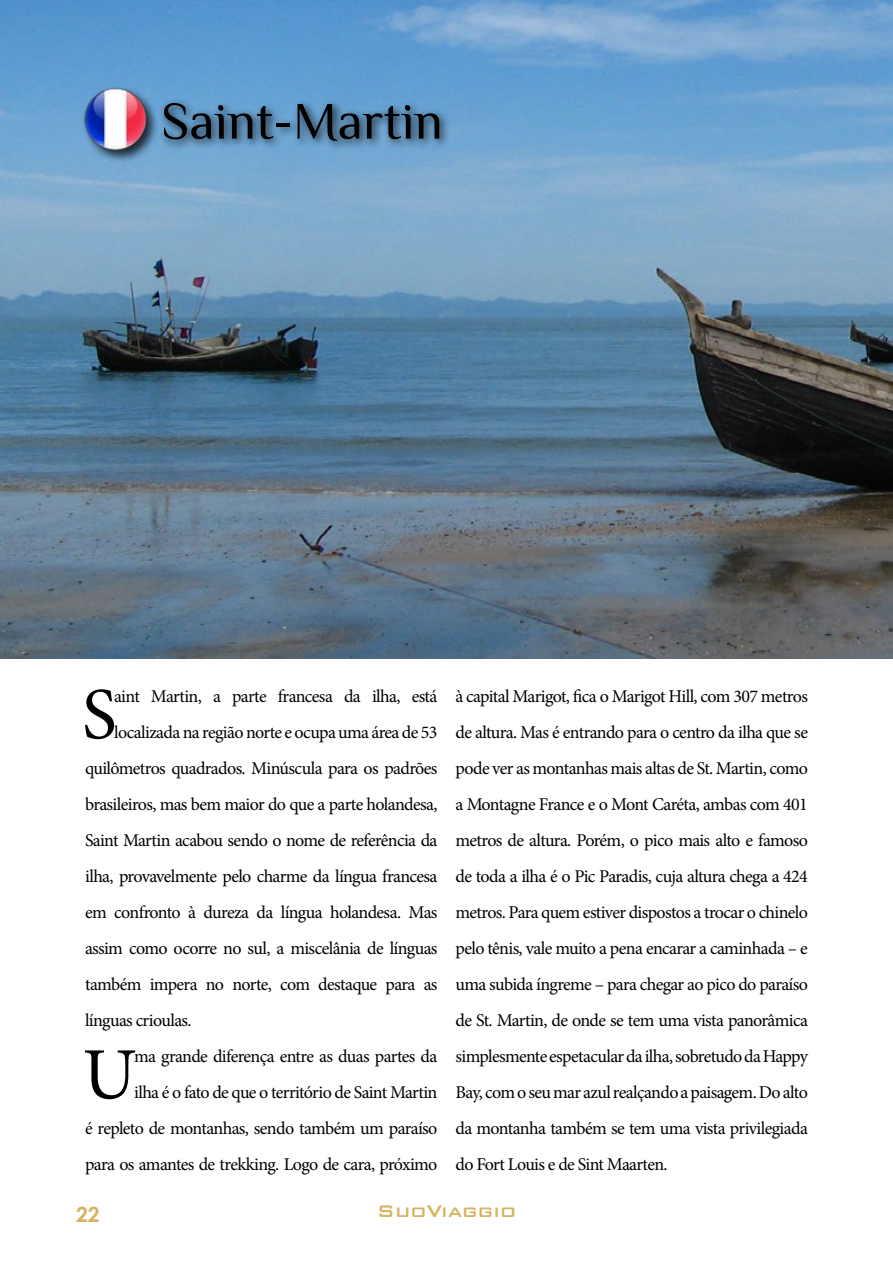
<style>
.page{position:relative;width:893px;height:1263px;background:#fff}
.page>*{position:absolute;margin:0;border:0;box-sizing:border-box;transform-origin:0 0}
.t1{font:73.35px "Minion Pro";color:#000}
.t2{font:52.5px "Philosopher";color:#000}
.t3{font:500 22.5px "Bank Gothic BT";color:#d4b362}
.t4{font:700 21px "Century Gothic";color:#d4b362}
.t5{font:18px/36px "Minion Pro";letter-spacing:-.035em;color:#000;text-align:right}
</style>
<div class="page">
<img style="left:0;top:0;width:893px;height:659px">
<div style="left:158px;top:98px;width:293px;height:54px;background:#000;opacity:.75"></div>
<div style="left:83px;top:86px;width:76px;height:78px;background:#000;opacity:.75"></div>
<img style="left:70px;top:85px;width:90px;height:68px">
<h2 class="t2" style="left:161px;top:94px;width:283px">Saint-Martin</h2>
<h1 class="t1" style="left:82px;top:665px;width:36px">S</h1>
<p class="t5" style="left:114px;top:678px;width:325px">aint Martin, a parte francesa da ilha, está</p>
<p class="t5" style="left:114px;top:714px;width:325px">localizada na região norte e ocupa uma área de 53</p>
<p class="t5" style="left:85px;top:750px;width:354px">quilômetros quadrados. Minúscula para os padrões</p>
<p class="t5" style="left:85px;top:786px;width:354px">brasileiros, mas bem maior do que a parte holandesa,</p>
<p class="t5" style="left:85px;top:822px;width:354px">Saint Martin acabou sendo o nome de referência da</p>
<p class="t5" style="left:85px;top:858px;width:354px">ilha, provavelmente pelo charme da língua francesa</p>
<p class="t5" style="left:85px;top:894px;width:354px">em confronto à dureza da língua holandesa. Mas</p>
<p class="t5" style="left:85px;top:930px;width:354px">assim como ocorre no sul, a miscelânia de línguas</p>
<p class="t5" style="left:85px;top:966px;width:354px">também impera no norte, com destaque para as</p>
<p class="t5" style="left:85px;top:1002px;width:108px">línguas crioulas.</p>
<h1 class="t1" style="left:83px;top:1025px;width:56px">U</h1>
<p class="t5" style="left:85px;top:1038px;width:354px">ma grande diferença entre as duas partes da<br>ilha é o fato de que o território de Saint Martin<br>é repleto de montanhas, sendo também um paraíso para os amantes de trekking. Logo de cara, próximo</p>
<p class="t5" style="left:455px;top:678px;width:354px;text-align:justify">à capital Marigot, fica o Marigot Hill, com 307 metros de altura. Mas é entrando para o centro da ilha que se pode ver as montanhas mais altas de St. Martin, como a Montagne France e o Mont Caréta, ambas com 401 metros de altura. Porém, o pico mais alto e famoso de toda a ilha é o Pic Paradis, cuja altura chega a 424 metros. Para quem estiver dispostos a trocar o chinelo pelo tênis, vale muito a pena encarar a caminhada – e uma subida íngreme – para chegar ao pico do paraíso de St. Martin, de onde se tem uma vista panorâmica simplesmente espetacular da ilha, sobretudo da Happy Bay, com o seu mar azul realçando a paisagem. Do alto da montanha também se tem uma vista privilegiada do Fort Louis e de Sint Maarten.</p>
<p class="t4" style="left:76px;top:1199px;width:25px">22</p>
<p class="t3" style="left:377px;top:1199px;width:141px">SuoViaggio</p>
</div>
